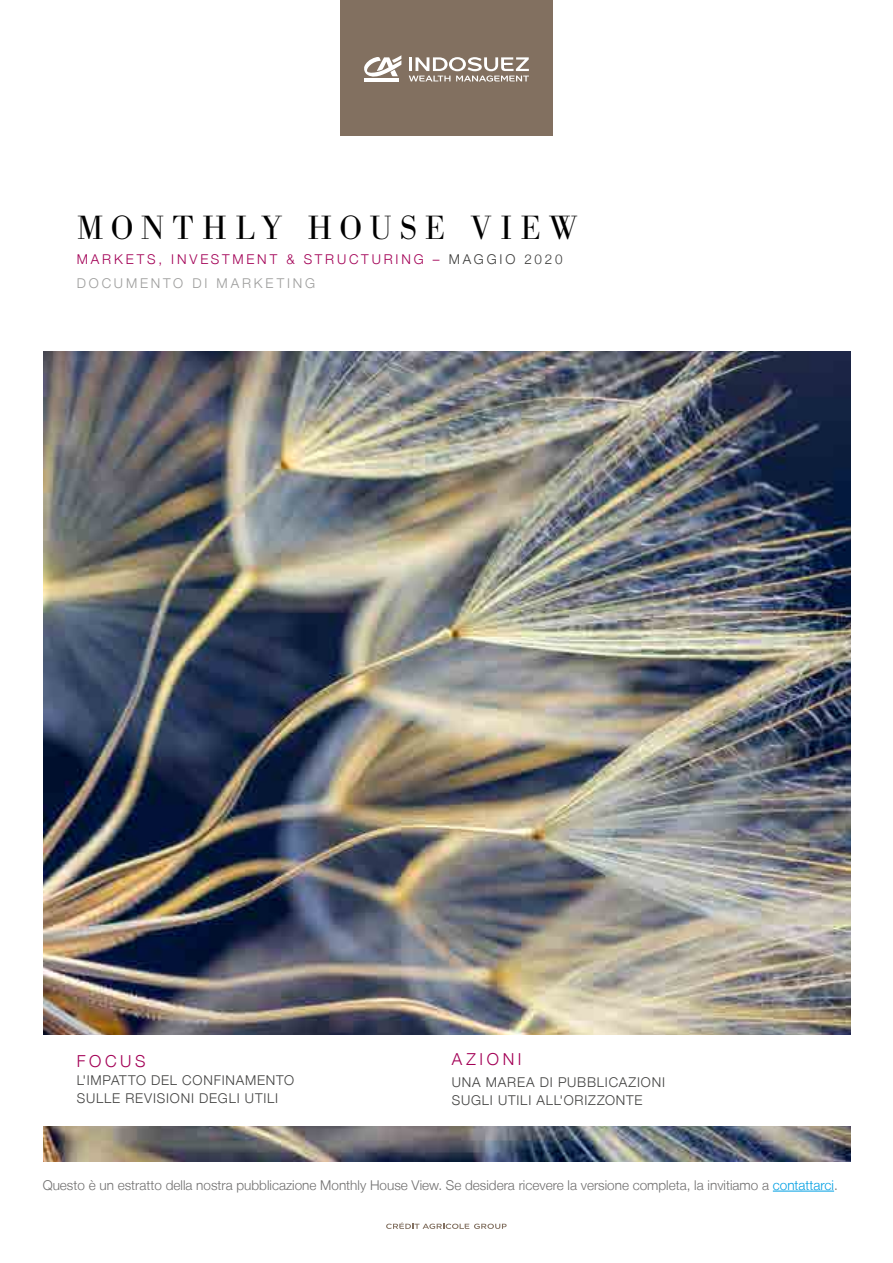
<style>
.page{position:relative;width:893px;height:1263px;background:#fff}
.page>*{position:absolute;margin:0;border:0;box-sizing:border-box;transform-origin:0 0}
.titre_publication{font:300 33px "Bodoni BE";letter-spacing:.23em;color:#000}
.titre_partie_couv{font:300 16.5px "Helvetica Neue LT";letter-spacing:.22em;color:#a30156}
.sources_graph{font:300 13.5px "Helvetica Neue LT";color:#706f6f}
.t1{font:300 13.5px/18px "Helvetica Neue LT";letter-spacing:.06em;color:#424241}
.t2{font:300 13.5px/24px "Helvetica Neue LT";letter-spacing:.21em;color:#a30156}
.s1{color:#3c3c3b}
.s2{color:#9d9d9c}
.s3{color:#009fe3}
</style>
<div class="page">
<div style="left:340px;top:0;width:213px;height:135px;background:#827060"></div>
<svg style="left:409px;top:57px;width:120px;height:25px"></svg>
<hr style="left:364px;top:78px;width:35px;height:3px;background:#fff">
<svg style="left:364px;top:55px;width:37px;height:22px"></svg>
<svg style="left:386px;top:1222px;width:121px;height:7px"></svg>
<hr style="left:773px;top:1191px;width:61px;height:1px;background:#009fe3">
<img style="left:43px;top:351px;width:807px;height:810px">
<div style="left:0;top:1035px;width:891px;height:90px;background:#fff"></div>
<p class="titre_publication" style="left:77px;top:209px;width:502px">MONTHLY HOUSE VIEW</p>
<p class="t2" style="left:77px;top:247px;width:487px">MARKETS, INVESTMENT &amp; STRUCTURING – <span class="s1">MAGGIO 2020<br></span><span class="s2">DOCUMENTO DI MARKETING</span></p>
<p class="titre_partie_couv" style="left:77px;top:1051px;width:70px">FOCUS</p>
<p class="t1" style="left:77px;top:1071px;width:219px">L'IMPATTO DEL CONFINAMENTO<br>SULLE REVISIONI DEGLI UTILI</p>
<p class="titre_partie_couv" style="left:452px;top:1049px;width:71px">AZIONI</p>
<p class="t1" style="left:452px;top:1073px;width:215px">UNA MAREA DI PUBBLICAZIONI<br>SUGLI UTILI ALL'ORIZZONTE</p>
<p class="sources_graph" style="left:43px;top:1177px;width:797px">Questo è un estratto della nostra pubblicazione Monthly House View. Se desidera ricevere la versione completa, la invitiamo a <span class="s3">contattarci</span>.</p>
</div>
